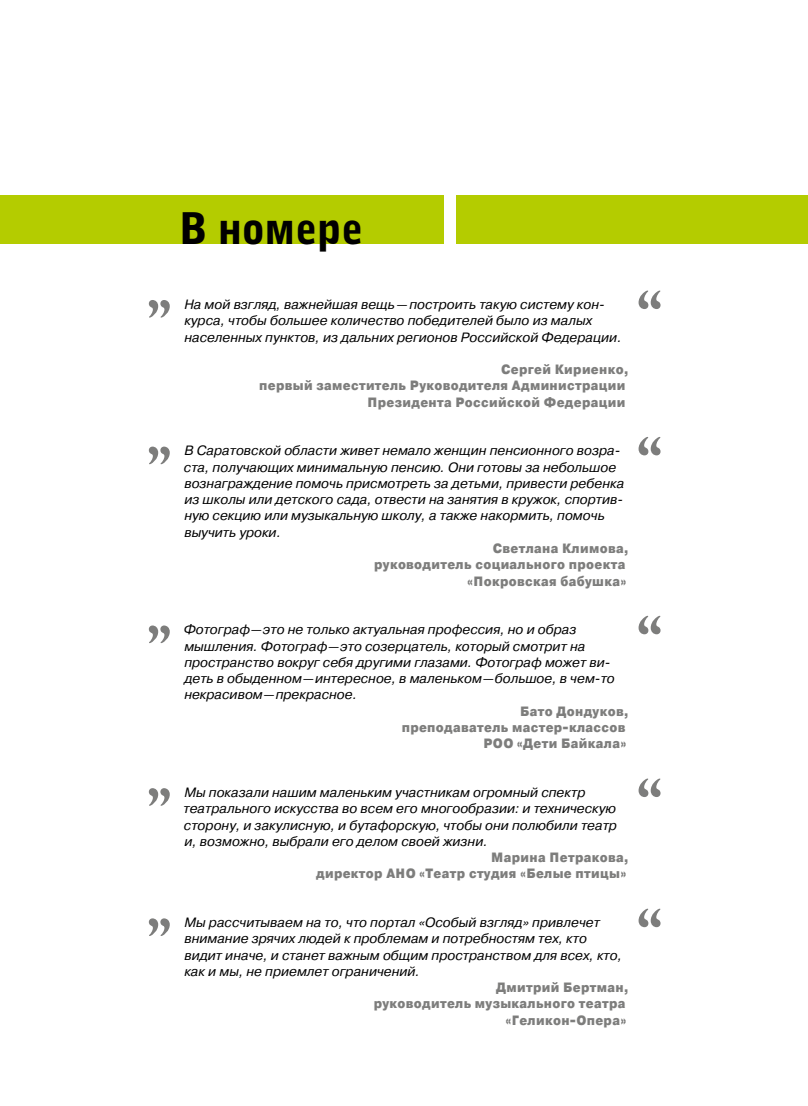
<style>
.page{position:relative;width:808px;height:1106px;background:#fff}
.page>*{position:absolute;margin:0;border:0;box-sizing:border-box;transform-origin:0 0}
.t1{font:900 43.5px "Bell Gothic C";color:#000}
.t2{font:italic 13.5px/16.2px "Pragmatica";color:#000}
.t3{font:900 13.5px/16.2px "Pragmatica Cond";letter-spacing:.025em;color:#7d7d7c;text-align:right}
</style>
<div class="page">
<div style="left:456px;top:195px;width:352px;height:49px;background:#b4cc00"></div>
<div style="left:0;top:195px;width:443px;height:49px;background:#b4cc00"></div>
<svg style="left:149px;top:300px;width:21px;height:17px"></svg>
<svg style="left:149px;top:446px;width:21px;height:18px"></svg>
<svg style="left:149px;top:625px;width:21px;height:18px"></svg>
<svg style="left:149px;top:788px;width:21px;height:17px"></svg>
<svg style="left:149px;top:918px;width:21px;height:18px"></svg>
<svg style="left:638px;top:290px;width:22px;height:19px"></svg>
<svg style="left:638px;top:437px;width:22px;height:18px"></svg>
<svg style="left:638px;top:616px;width:22px;height:18px"></svg>
<svg style="left:638px;top:778px;width:22px;height:19px"></svg>
<svg style="left:638px;top:908px;width:22px;height:19px"></svg>
<h1 class="t1" style="left:179px;top:201px;width:186px">В номере</h1>
<p class="t2" style="left:184px;top:296px;width:439px">На мой взгляд, важнейшая вещь—построить такую систему кон&shy;курса, чтобы большее количество победителей было из малых населенных пунктов, из дальних регионов Российской Федерации.</p>
<p class="t3" style="left:259px;top:362px;width:370px">Сергей Кириенко,<br>первый заместитель Руководителя Администрации<br>Президента Российской Федерации</p>
<p class="t2" style="left:184px;top:443px;width:442px">В Саратовской области живет немало женщин пенсионного возра&shy;ста, получающих минимальную пенсию. Они готовы за небольшое вознаграждение помочь присмотреть за детьми, привести ребенка из школы или детского сада, отвести на занятия в кружок, спортив&shy;ную секцию или музыкальную школу, а также накормить, помочь выучить уроки.</p>
<p class="t3" style="left:374px;top:540px;width:256px">Светлана Климова,<br>руководитель социального проекта «Покровская бабушка»</p>
<p class="t2" style="left:184px;top:622px;width:433px">Фотограф—это не только актуальная профессия, но и образ мышления. Фотограф—это созерцатель, который смотрит на пространство вокруг себя другими глазами. Фотограф может ви&shy;деть в обыденном—интересное, в маленьком—большое, в чем-то некрасивом—прекрасное.</p>
<p class="t3" style="left:402px;top:703px;width:228px">Бато Дондуков,<br>преподаватель мастер-классов<br>РОО «Дети Байкала»</p>
<p class="t2" style="left:184px;top:784px;width:435px">Мы показали нашим маленьким участникам огромный спектр театрального искусства во всем его многообразии: и техническую сторону, и закулисную, и бутафорскую, чтобы они полюбили театр и, возможно, выбрали его делом своей жизни.</p>
<p class="t3" style="left:316px;top:849px;width:314px">Марина Петракова,<br>директор АНО «Театр студия «Белые птицы»</p>
<p class="t2" style="left:184px;top:914px;width:439px">Мы рассчитываем на то, что портал «Особый взгляд» привлечет внимание зрячих людей к проблемам и потребностям тех, кто видит иначе, и станет важным общим пространством для всех, кто, как и мы, не приемлет ограничений.</p>
<p class="t3" style="left:374px;top:979px;width:256px">Дмитрий Бертман,<br>руководитель музыкального театра «Геликон-Опера»</p>
</div>
